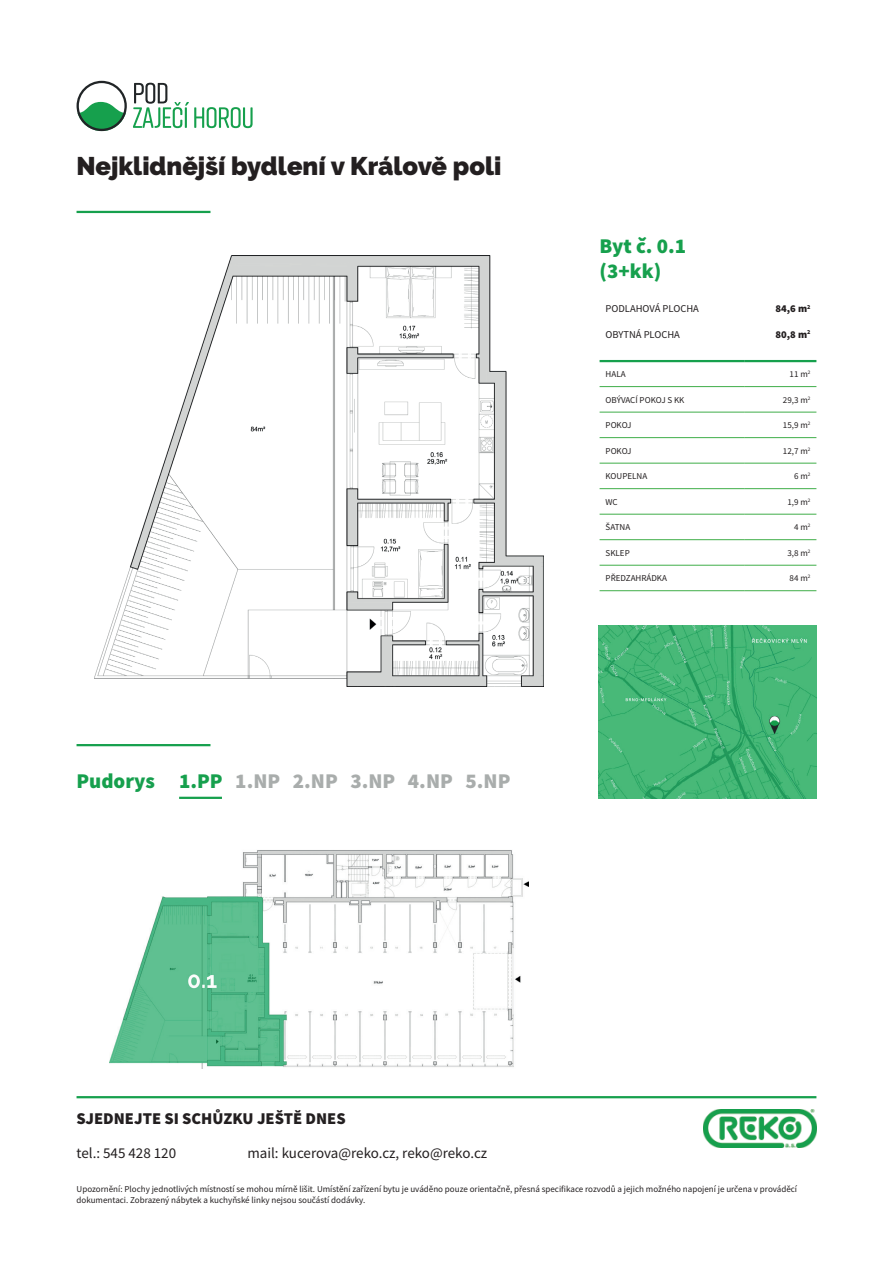
<style>
.page{position:relative;width:893px;height:1263px;background:#fff}
.page>*{position:absolute;margin:0;border:0;box-sizing:border-box;transform-origin:0 0}
.t1{font:900 25.5px "Raleway";color:#231f20}
.t2{font:900 21px "Source Sans Pro";color:#a9adac}
.t3{font:900 21px/25.2px "Source Sans Pro";color:#16a04d}
.t4{font:900 16.5px "Source Sans Pro";color:#231f20}
.t5{font:15px "Source Sans Pro";color:#231f20}
.t6{font:10.5px "Source Sans Pro";color:#231f20}
.t7{font:900 10.5px "Source Sans Pro";color:#231f20}
.t8{font:9px/10.8px "Source Sans Pro";color:#231f20}
.s1{color:#169f4e}
.s2{color:#16a04d}
</style>
<div class="page">
<svg style="left:133px;top:83px;width:120px;height:45px"></svg>
<svg style="left:77px;top:81px;width:50px;height:50px"></svg>
<hr style="left:77px;top:211px;width:133px;height:2px;background:#16a04d">
<hr style="left:600px;top:360px;width:144px;height:2px;background:#16a04d">
<hr style="left:744px;top:360px;width:72px;height:2px;background:#16a04d">
<hr style="left:600px;top:386px;width:144px;height:1px;background:#40ae49">
<hr style="left:744px;top:386px;width:72px;height:1px;background:#40ae49">
<hr style="left:600px;top:412px;width:144px;height:1px;background:#40ae49">
<hr style="left:744px;top:412px;width:72px;height:1px;background:#40ae49">
<hr style="left:600px;top:437px;width:144px;height:1px;background:#40ae49">
<hr style="left:744px;top:437px;width:72px;height:1px;background:#40ae49">
<hr style="left:600px;top:463px;width:144px;height:1px;background:#40ae49">
<hr style="left:744px;top:463px;width:72px;height:1px;background:#40ae49">
<hr style="left:600px;top:488px;width:144px;height:1px;background:#40ae49">
<hr style="left:744px;top:488px;width:72px;height:1px;background:#40ae49">
<hr style="left:600px;top:514px;width:144px;height:1px;background:#40ae49">
<hr style="left:744px;top:514px;width:72px;height:1px;background:#40ae49">
<hr style="left:600px;top:539px;width:144px;height:1px;background:#40ae49">
<hr style="left:744px;top:539px;width:72px;height:1px;background:#40ae49">
<hr style="left:600px;top:565px;width:144px;height:1px;background:#40ae49">
<hr style="left:744px;top:565px;width:72px;height:1px;background:#40ae49">
<hr style="left:600px;top:590px;width:144px;height:1px;background:#40ae49">
<hr style="left:744px;top:590px;width:72px;height:1px;background:#40ae49">
<img style="left:95px;top:256px;width:448px;height:431px">
<img style="left:599px;top:625px;width:217px;height:174px">
<hr style="left:77px;top:1096px;width:739px;height:2px;background:#16a04d">
<hr style="left:77px;top:744px;width:133px;height:2px;background:#16a04d">
<img style="left:704px;top:1109px;width:112px;height:38px">
<hr style="left:179px;top:797px;width:43px;height:2px;background:#16a04d">
<img style="left:109px;top:850px;width:419px;height:218px">
<h1 class="t1" style="left:77px;top:151px;width:426px">Nejklidnější bydlení v Králově poli</h1>
<h2 class="t3" style="left:77px;top:768px;width:80px">Pudo<span class="s1">rys</span></h2>
<h2 class="t2" style="left:179px;top:766px;width:333px"><span class="s2">1.PP</span> 1.NP 2.NP 3.NP 4.NP 5.NP</h2>
<h2 class="t3" style="left:600px;top:233px;width:88px">Byt č. 0.1 (3+kk)</h2>
<p class="t6" style="left:606px;top:302px;width:95px">PODLAHOVÁ PLOCHA</p>
<p class="t7" style="left:775px;top:301px;width:36px">84,6 m<sup>2</sup></p>
<p class="t6" style="left:606px;top:328px;width:76px">OBYTNÁ PLOCHA</p>
<p class="t7" style="left:775px;top:327px;width:36px">80,8 m<sup>2</sup></p>
<p class="t8" style="left:606px;top:369px;width:22px">HALA</p>
<p class="t8" style="left:790px;top:369px;width:22px">11 m<sup>2</sup></p>
<p class="t8" style="left:606px;top:394px;width:80px">OBÝVACÍ POKOJ S KK</p>
<p class="t8" style="left:783px;top:394px;width:29px">29,3 m<sup>2</sup></p>
<p class="t8" style="left:606px;top:420px;width:28px">POKOJ</p>
<p class="t8" style="left:783px;top:420px;width:29px">15,9 m<sup>2</sup></p>
<p class="t8" style="left:606px;top:445px;width:28px">POKOJ</p>
<p class="t8" style="left:783px;top:445px;width:29px">12,7 m<sup>2</sup></p>
<p class="t8" style="left:606px;top:471px;width:43px">KOUPELNA</p>
<p class="t8" style="left:794px;top:471px;width:18px">6 m<sup>2</sup></p>
<p class="t8" style="left:606px;top:496px;width:14px">WC</p>
<p class="t8" style="left:787px;top:496px;width:25px">1,9 m<sup>2</sup></p>
<p class="t8" style="left:606px;top:522px;width:26px">ŠATNA</p>
<p class="t8" style="left:794px;top:522px;width:18px">4 m<sup>2</sup></p>
<p class="t8" style="left:606px;top:547px;width:26px">SKLEP</p>
<p class="t8" style="left:787px;top:547px;width:25px">3,8 m<sup>2</sup></p>
<p class="t8" style="left:606px;top:573px;width:63px">PŘEDZAHRÁDKA</p>
<p class="t8" style="left:790px;top:573px;width:22px">84 m<sup>2</sup></p>
<h3 class="t4" style="left:77px;top:1107px;width:271px">SJEDNEJTE SI SCHŮZKU JEŠTĚ DNES</h3>
<h3 class="t5" style="left:77px;top:1144px;width:101px">tel.: 545 428 120</h3>
<h3 class="t5" style="left:247px;top:1144px;width:241px">mail: kucerova@reko.cz, reko@reko.cz</h3>
<p class="t8" style="left:77px;top:1183px;width:722px">Upozornění: Plochy jednotlivých místností se mohou mírně lišit. Umístění zařízení bytu je uváděno pouze orientačně, přesná specifikace rozvodů a jejich možného napojení je určena v prováděcí dokumentaci. Zobrazený nábytek a kuchyňské linky nejsou součástí dodávky.</p>
</div>
